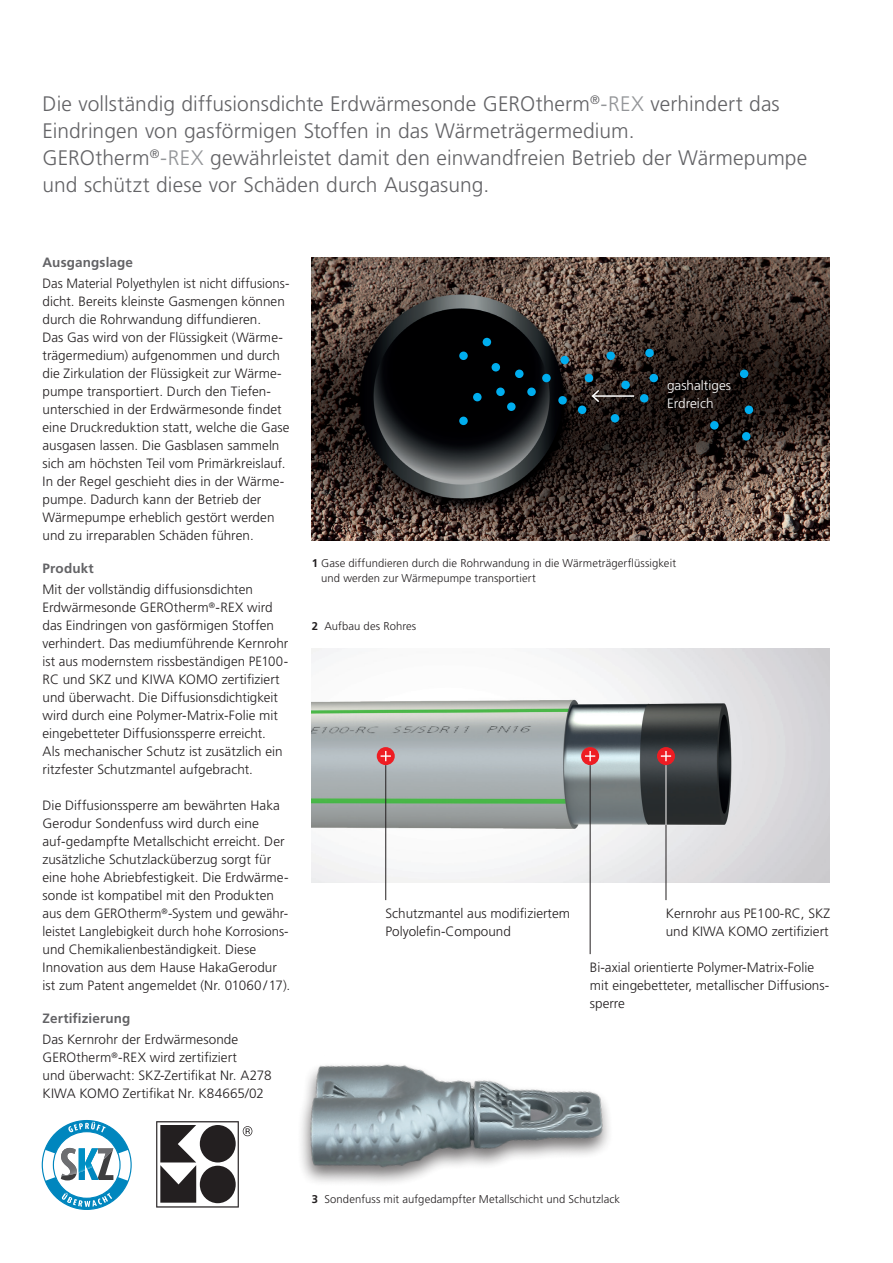
<style>
.page{position:relative;width:893px;height:1263px;background:#fff}
.page>*{position:absolute;margin:0;border:0;box-sizing:border-box;transform-origin:0 0}
.t1{font:300 21px/27px "Frutiger";letter-spacing:.005em;color:#636366}
.t2{font:300 13.5px/18px "Frutiger";color:#231f20}
.t3{font:700 13.5px "Frutiger";letter-spacing:.01em;color:#636366}
.t4{font:300 13.5px/18px "Frutiger";color:#fff}
.t5{font:300 11.25px/15px "Frutiger";letter-spacing:.01em;color:#231f20}
.s1{color:#939598}
.s2{font-weight:700}
</style>
<div class="page">
<img style="left:301px;top:1064px;width:308px;height:119px">
<img style="left:312px;top:257px;width:517px;height:283px">
<div style="left:515px;top:369px;width:9px;height:9px;background:#00aeef;border-radius:50%"></div>
<div style="left:492px;top:363px;width:8px;height:8px;background:#00aeef;border-radius:50%"></div>
<div style="left:483px;top:338px;width:8px;height:8px;background:#00aeef;border-radius:50%"></div>
<svg style="left:459px;top:351px;width:9px;height:9px"></svg>
<div style="left:527px;top:387px;width:9px;height:9px;background:#00aeef;border-radius:50%"></div>
<svg style="left:496px;top:387px;width:9px;height:9px"></svg>
<div style="left:507px;top:402px;width:9px;height:9px;background:#00aeef;border-radius:50%"></div>
<div style="left:473px;top:393px;width:9px;height:8px;background:#00aeef;border-radius:50%"></div>
<div style="left:459px;top:417px;width:9px;height:8px;background:#00aeef;border-radius:50%"></div>
<div style="left:542px;top:374px;width:9px;height:8px;background:#00aeef;border-radius:50%"></div>
<div style="left:560px;top:356px;width:9px;height:8px;background:#00aeef;border-radius:50%"></div>
<div style="left:558px;top:396px;width:9px;height:9px;background:#00aeef;border-radius:50%"></div>
<div style="left:585px;top:374px;width:8px;height:8px;background:#00aeef;border-radius:50%"></div>
<div style="left:606px;top:351px;width:9px;height:9px;background:#00aeef;border-radius:50%"></div>
<div style="left:645px;top:349px;width:9px;height:8px;background:#00aeef;border-radius:50%"></div>
<div style="left:740px;top:369px;width:8px;height:9px;background:#00aeef;border-radius:50%"></div>
<div style="left:742px;top:432px;width:8px;height:9px;background:#00aeef;border-radius:50%"></div>
<div style="left:745px;top:405px;width:8px;height:9px;background:#00aeef;border-radius:50%"></div>
<div style="left:649px;top:374px;width:9px;height:8px;background:#00aeef;border-radius:50%"></div>
<div style="left:621px;top:381px;width:9px;height:8px;background:#00aeef;border-radius:50%"></div>
<div style="left:640px;top:394px;width:8px;height:9px;background:#00aeef;border-radius:50%"></div>
<div style="left:710px;top:421px;width:9px;height:9px;background:#00aeef;border-radius:50%"></div>
<div style="left:611px;top:414px;width:8px;height:9px;background:#00aeef;border-radius:50%"></div>
<div style="left:578px;top:405px;width:8px;height:9px;background:#00aeef;border-radius:50%"></div>
<hr style="left:593px;top:395px;width:41px;height:2px;background:#fff">
<svg style="left:590px;top:388px;width:11px;height:16px"></svg>
<img style="left:312px;top:648px;width:517px;height:234px">
<hr style="left:385px;top:765px;width:1px;height:135px;background:#231f20">
<hr style="left:590px;top:765px;width:1px;height:189px;background:#231f20">
<hr style="left:666px;top:765px;width:1px;height:135px;background:#231f20">
<div style="left:377px;top:747px;width:18px;height:18px;background:#ee1d23;border-radius:50%"></div>
<svg style="left:381px;top:751px;width:10px;height:10px"></svg>
<div style="left:581px;top:747px;width:18px;height:18px;background:#ee1d23;border-radius:50%"></div>
<svg style="left:585px;top:751px;width:10px;height:10px"></svg>
<div style="left:657px;top:747px;width:18px;height:18px;background:#ee1d23;border-radius:50%"></div>
<svg style="left:661px;top:751px;width:10px;height:10px"></svg>
<svg style="left:42px;top:1120px;width:90px;height:90px"></svg>
<img style="left:98px;top:1148px;width:15px;height:11px">
<img style="left:61px;top:1148px;width:16px;height:28px">
<img style="left:79px;top:1148px;width:19px;height:24px">
<svg style="left:156px;top:1121px;width:96px;height:86px"></svg>
<div style="left:200px;top:1125px;width:36px;height:37px;background:#231f20;border-radius:50%"></div>
<div style="left:200px;top:1166px;width:36px;height:37px;background:#231f20;border-radius:50%"></div>
<hr style="left:666px;top:765px;width:1px;height:60px;background:#fff">
<p class="t1" style="left:43px;top:91px;width:766px">Die vollständig diffusionsdichte Erdwärmesonde GEROtherm<sup>®</sup><span class="s1">-REX</span> verhindert das Eindringen von gasförmigen Stoffen in das Wärmeträgermedium.<br>GEROtherm<sup>®</sup><span class="s1">-REX</span> gewährleistet damit den einwandfreien Betrieb der Wärmepumpe und schützt diese vor Schäden durch Ausgasung.</p>
<p class="t3" style="left:43px;top:254px;width:92px">Ausgangslage</p>
<p class="t2" style="left:43px;top:275px;width:248px">Das Material Polyethylen ist nicht diffusions&shy;dicht. Bereits kleinste Gasmengen können durch die Rohrwandung diffundieren.<br>Das Gas wird von der Flüssigkeit (Wärme&shy;trägermedium) aufgenommen und durch die Zirkulation der Flüssigkeit zur Wärme&shy;pumpe transportiert. Durch den Tiefen&shy;unterschied in der Erdwärmesonde findet eine Druckreduktion statt, welche die Gase ausgasen lassen. Die Gasblasen sammeln sich am höchsten Teil vom Primärkreislauf.<br>In der Regel geschieht dies in der Wärme&shy;pumpe. Dadurch kann der Betrieb der Wärmepumpe erheblich gestört werden und zu irreparablen Schäden führen.</p>
<p class="t3" style="left:43px;top:560px;width:53px">Produkt</p>
<p class="t2" style="left:43px;top:581px;width:247px">Mit der vollständig diffusionsdichten Erdwärmesonde GEROtherm<sup>®</sup>-REX wird das Eindringen von gasförmigen Stoffen verhindert. Das mediumführende Kernrohr ist aus modernstem rissbeständigen PE100- RC und SKZ und KIWA KOMO zertifiziert und überwacht. Die Diffusionsdichtigkeit wird durch eine Polymer-Matrix-Folie mit eingebetteter Diffusionssperre erreicht.<br>Als mechanischer Schutz ist zusätzlich ein ritzfester Schutzmantel aufgebracht.</p>
<p class="t2" style="left:43px;top:797px;width:249px">Die Diffusionssperre am bewährten Haka Gerodur Sondenfuss wird durch eine auf-gedampfte Metallschicht erreicht. Der zusätzliche Schutzlacküberzug sorgt für eine hohe Abriebfestigkeit. Die Erdwärme&shy;sonde ist kompatibel mit den Produkten aus dem GEROtherm<sup>®</sup>-System und gewähr&shy;leistet Langlebigkeit durch hohe Korrosions&shy;und Chemikalienbeständigkeit. Diese Innovation aus dem Hause HakaGerodur ist zum Patent angemeldet (Nr. 01060/17).</p>
<p class="t3" style="left:43px;top:1010px;width:89px">Zertifizierung</p>
<p class="t2" style="left:43px;top:1031px;width:231px">Das Kernrohr der Erdwärmesonde GEROtherm<sup>®</sup>-REX wird zertifiziert<br>und überwacht: SKZ-Zertifikat Nr. A278<br>KIWA KOMO Zertifikat Nr. K84665/02</p>
<p class="t4" style="left:667px;top:377px;width:66px">gashaltiges<br>Erdreich</p>
<p class="t5" style="left:321px;top:556px;width:356px;text-indent:-9px"><span class="s2">1</span> Gase diffundieren durch die Rohrwandung in die Wärmeträgerflüssigkeit und werden zur Wärmepumpe transportiert</p>
<p class="t5" style="left:312px;top:619px;width:106px"><span class="s2">2</span> Aufbau des Rohres</p>
<p class="t2" style="left:386px;top:905px;width:186px">Schutzmantel aus modifiziertem<br>Polyolefin-Compound</p>
<p class="t2" style="left:666px;top:905px;width:166px">Kernrohr aus PE100-RC, SKZ und KIWA KOMO zertifiziert</p>
<p class="t2" style="left:590px;top:959px;width:241px">Bi-axial orientierte Polymer-Matrix-Folie mit eingebetteter, metallischer Diffusions&shy;sperre</p>
<p class="t5" style="left:312px;top:1192px;width:310px"><span class="s2">3</span> Sondenfuss mit aufgedampfter Metallschicht und Schutzlack</p>
</div>
